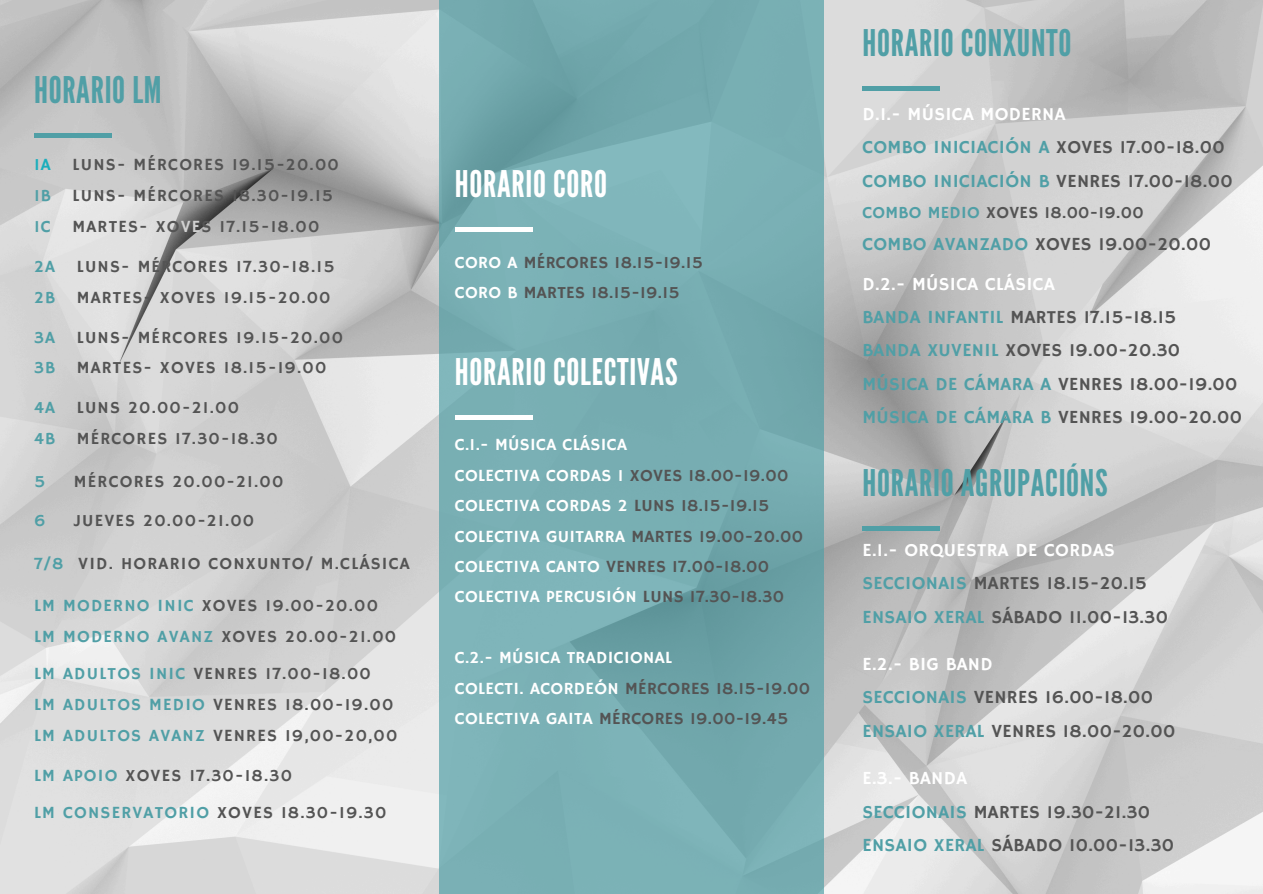
<style>
.page{position:relative;width:1263px;height:894px;background:#fff}
.page>*{position:absolute;margin:0;border:0;box-sizing:border-box;transform-origin:0 0}
.t1{font:36.6px "League Gothic";letter-spacing:.02em;color:#509fa6}
.t2{font:36.6px "League Gothic";letter-spacing:.02em;color:#fff}
.t3{font:18.45px "Hammersmith One";letter-spacing:.02em;color:#545454}
.t4{font:18.45px "Hammersmith One";letter-spacing:.02em;color:#fff}
.t5{font:18.45px "Hammersmith One";letter-spacing:.02em;color:#509fa6}
.t6{font:16.95px "Hammersmith One";letter-spacing:.07em;color:#545454}
.t7{font:16.95px "Hammersmith One";letter-spacing:.02em;color:#545454}
.t8{font:16.95px "Hammersmith One";letter-spacing:.02em;color:#fff}
.t9{font:16.95px "Hammersmith One";letter-spacing:.07em;color:#509fa6}
.t10{font:16.95px "Hammersmith One";color:#1baebc}
.s1{color:#d1d1d1}
.s2{color:#509fa6}
.s3{color:#fff}
.s4{color:#545454}
</style>
<div class="page">
<img style="left:0;top:0;width:1263px;height:893px">
<svg style="left:439px;top:0;width:385px;height:893px;fill:#78afb3"></svg>
<div style="left:34px;top:133px;width:78px;height:5px;background:#509fa6"></div>
<hr style="left:455px;top:227px;width:77px;height:4px;background:#fff">
<hr style="left:455px;top:415px;width:77px;height:4px;background:#fff">
<hr style="left:862px;top:86px;width:78px;height:4px;background:#509fa6">
<hr style="left:862px;top:526px;width:78px;height:4px;background:#509fa6">
<h1 class="t1" style="left:34px;top:69px;width:129px">HORARIO LM</h1>
<p class="t10" style="left:34px;top:155px;width:18px">1A</p>
<p class="t6" style="left:73px;top:155px;width:268px">LUNS- MÉRCORES 19.15-20.00</p>
<p class="t9" style="left:34px;top:186px;width:18px">1B</p>
<p class="t6" style="left:73px;top:186px;width:262px">LUNS- MÉRCORES 18.30-19.15</p>
<p class="t9" style="left:34px;top:217px;width:18px">1C</p>
<p class="t6" style="left:73px;top:217px;width:248px">MARTES- XO<span class="s1">VE</span>S 17.15-18.00</p>
<p class="t9" style="left:34px;top:256px;width:23px">2A</p>
<p class="t6" style="left:77px;top:256px;width:259px">LUNS- MÉRCORES 17.30-18.15</p>
<p class="t9" style="left:34px;top:287px;width:23px">2B</p>
<p class="t6" style="left:77px;top:287px;width:255px">MARTES- XOVES 19.15-20.00</p>
<p class="t9" style="left:34px;top:327px;width:23px">3A</p>
<p class="t6" style="left:77px;top:327px;width:268px">LUNS- MÉRCORES 19.15-20.00</p>
<p class="t9" style="left:34px;top:358px;width:23px">3B</p>
<p class="t6" style="left:77px;top:358px;width:251px">MARTES- XOVES 18.15-19.00</p>
<p class="t9" style="left:34px;top:398px;width:23px">4A</p>
<p class="t6" style="left:77px;top:398px;width:164px">LUNS 20.00-21.00</p>
<p class="t9" style="left:34px;top:428px;width:23px">4B</p>
<p class="t6" style="left:77px;top:428px;width:203px">MÉRCORES 17.30-18.30</p>
<p class="t9" style="left:34px;top:471px;width:13px">5</p>
<p class="t6" style="left:74px;top:471px;width:211px">MÉRCORES 20.00-21.00</p>
<p class="t9" style="left:34px;top:511px;width:13px">6</p>
<p class="t6" style="left:74px;top:511px;width:182px">JUEVES 20.00-21.00</p>
<p class="t9" style="left:34px;top:553px;width:31px">7/8</p>
<p class="t6" style="left:78px;top:553px;width:333px">VID. HORARIO CONXUNTO/ M.CLÁSICA</p>
<p class="t6" style="left:34px;top:596px;width:345px"><span class="s2">LM MODERNO INIC</span> XOVES 19.00-20.00</p>
<p class="t6" style="left:34px;top:626px;width:364px"><span class="s2">LM MODERNO AVANZ</span> XOVES 20.00-21.00</p>
<p class="t6" style="left:34px;top:663px;width:338px"><span class="s2">LM ADULTOS INIC</span> VENRES 17.00-18.00</p>
<p class="t6" style="left:34px;top:694px;width:361px"><span class="s2">LM ADULTOS MEDIO</span> VENRES 18.00-19.00</p>
<p class="t6" style="left:34px;top:725px;width:365px"><span class="s2">LM ADULTOS AVANZ</span> VENRES 19,00-20,00</p>
<p class="t6" style="left:34px;top:765px;width:259px"><span class="s2">LM APOIO</span> XOVES 17.30-18.30</p>
<h1 class="t6" style="left:34px;top:802px;width:354px"><span class="s2">LM CONSERVATORIO</span> XOVES 18.30-19.30</h1>
<p class="t2" style="left:455px;top:162px;width:154px">HORARIO CORO</p>
<p class="t7" style="left:455px;top:253px;width:250px"><span class="s3">CORO A</span> MÉRCORES 18.15-19.15</p>
<p class="t7" style="left:455px;top:283px;width:227px"><span class="s3">CORO B</span> MARTES 18.15-19.15</p>
<p class="t2" style="left:455px;top:351px;width:224px">HORARIO COLECTIVAS</p>
<p class="t8" style="left:455px;top:435px;width:174px">C.1.- MÚSICA CLÁSICA</p>
<p class="t8" style="left:455px;top:465px;width:335px">COLECTIVA CORDAS 1 <span class="s4">XOVES 18.00-19.00</span></p>
<p class="t8" style="left:455px;top:496px;width:316px">COLECTIVA CORDAS 2 <span class="s4">LUNS 18.15-19.15</span></p>
<p class="t8" style="left:455px;top:526px;width:350px">COLECTIVA GUITARRA <span class="s4">MARTES 19.00-20.00</span></p>
<p class="t7" style="left:455px;top:556px;width:316px"><span class="s3">COLECTIVA CANTO</span> VENRES 17.00-18.00</p>
<p class="t8" style="left:455px;top:587px;width:331px">COLECTIVA PERCUSIÓN <span class="s4">LUNS 17.30-18.30</span></p>
<p class="t8" style="left:455px;top:647px;width:219px">C.2.- MÚSICA TRADICIONAL</p>
<p class="t7" style="left:455px;top:678px;width:357px"><span class="s3">COLECTI. ACORDEÓN</span> MÉRCORES 18.15-19.00</p>
<p class="t7" style="left:455px;top:708px;width:335px"><span class="s3">COLECTIVA GAITA</span> MÉRCORES 19.00-19.45</p>
<p class="t1" style="left:862px;top:21px;width:211px">HORARIO CONXUNTO</p>
<p class="t4" style="left:862px;top:103px;width:205px">D.1.- MÚSICA MODERNA</p>
<p class="t5" style="left:862px;top:137px;width:364px">COMBO INICIACIÓN A <span class="s4">XOVES 17.00-18.00</span></p>
<p class="t3" style="left:862px;top:170px;width:372px"><span class="s2">COMBO INICIACIÓN B</span> VENRES 17.00-18.00</p>
<p class="t7" style="left:862px;top:203px;width:283px"><span class="s2">COMBO MEDIO</span> XOVES 18.00-19.00</p>
<h1 class="t3" style="left:862px;top:234px;width:350px"><span class="s2">COMBO AVANZADO</span> XOVES 19.00-20.00</h1>
<p class="t4" style="left:862px;top:273px;width:194px">D.2.- MÚSICA CLÁSICA</p>
<p class="t3" style="left:862px;top:306px;width:316px"><span class="s2">BANDA INFANTIL</span> MARTES 17.15-18.15</p>
<p class="t3" style="left:862px;top:339px;width:319px"><span class="s2">BANDA XUVENIL</span> XOVES 19.00-20.30</p>
<p class="t3" style="left:862px;top:373px;width:377px"><span class="s2">MÚSICA DE CÁMARA A</span> VENRES 18.00-19.00</p>
<p class="t3" style="left:862px;top:406px;width:381px"><span class="s2">MÚSICA DE CÁMARA B</span> VENRES 19.00-20.00</p>
<p class="t1" style="left:862px;top:461px;width:247px">HORARIO AGRUPACIÓNS</p>
<p class="t4" style="left:862px;top:539px;width:254px">E.1.- ORQUESTRA DE CORDAS</p>
<p class="t3" style="left:862px;top:572px;width:286px"><span class="s2">SECCIONAIS</span> MARTES 18.15-20.15</p>
<p class="t3" style="left:862px;top:606px;width:307px"><span class="s2">ENSAIO XERAL</span> SÁBADO 11.00-13.30</p>
<p class="t4" style="left:862px;top:653px;width:132px">E.2.- BIG BAND</p>
<p class="t3" style="left:862px;top:686px;width:292px"><span class="s2">SECCIONAIS</span> VENRES 16.00-18.00</p>
<p class="t3" style="left:862px;top:720px;width:314px"><span class="s2">ENSAIO XERAL</span> VENRES 18.00-20.00</p>
<h1 class="t4" style="left:862px;top:767px;width:106px">E.3.- BANDA</h1>
<h1 class="t3" style="left:862px;top:800px;width:289px"><span class="s2">SECCIONAIS</span> MARTES 19.30-21.30</h1>
<p class="t3" style="left:862px;top:834px;width:313px"><span class="s2">ENSAIO XERAL</span> SÁBADO 10.00-13.30</p>
</div>
